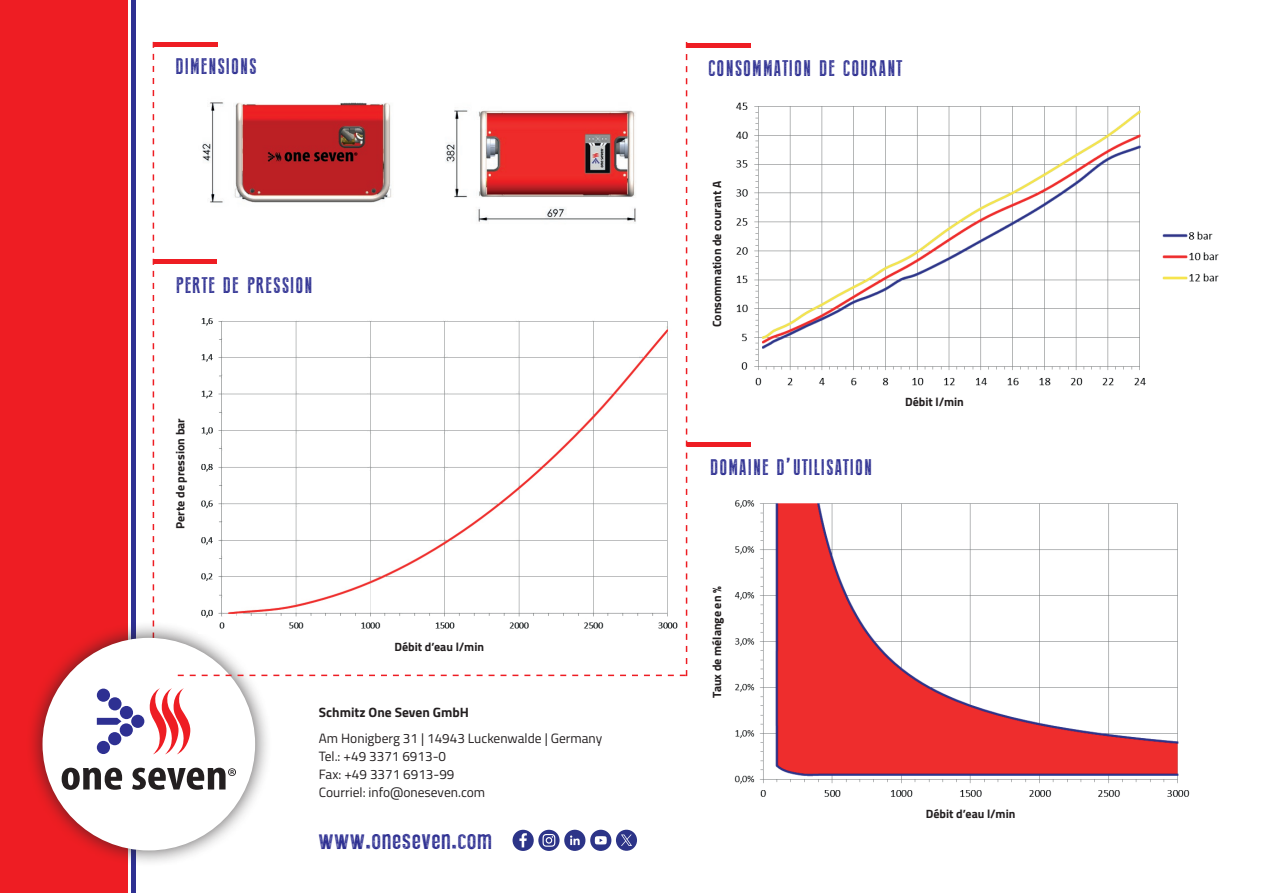
<style>
.page{position:relative;width:1263px;height:893px;background:#fff}
.page>*{position:absolute;margin:0;border:0;box-sizing:border-box;transform-origin:0 0}
.t1{font:29.1px "Press Style";letter-spacing:.045em;color:#2e3092}
.t2{font:22.5px "Press Style";letter-spacing:.055em;color:#2e3092}
.t3{font:13.5px/18px "Titillium";color:#231f20}
.t4{font:700 13.5px "Titillium";color:#231f20}
.t5{font:700 12px "Titillium";color:#231f20}
</style>
<div class="page">
<div style="left:0;top:0;width:128px;height:893px;background:#ee1d23"></div>
<hr style="left:132px;top:0;width:4px;height:893px;background:#2e3092">
<hr style="left:687px;top:442px;width:64px;height:4px;background:#ee1d23">
<hr style="left:687px;top:43px;width:63px;height:4px;background:#ee1d23">
<hr style="left:154px;top:42px;width:64px;height:4px;background:#ee1d23">
<svg style="left:153px;top:42px;width:1px;height:579px"></svg>
<div style="left:26px;top:621px;width:246px;height:246px;background:#231f20;opacity:.75"></div>
<div style="left:43px;top:638px;width:212px;height:212px;background:#fff;border-radius:50%"></div>
<svg style="left:62px;top:768px;width:60px;height:22px"></svg>
<svg style="left:132px;top:768px;width:104px;height:22px"></svg>
<svg style="left:97px;top:718px;width:24px;height:7px"></svg>
<div style="left:97px;top:689px;width:13px;height:13px;background:#2e3092;border-radius:50%"></div>
<div style="left:108px;top:697px;width:14px;height:13px;background:#2e3092;border-radius:50%"></div>
<div style="left:120px;top:706px;width:13px;height:13px;background:#2e3092;border-radius:50%"></div>
<div style="left:131px;top:715px;width:13px;height:13px;background:#2e3092;border-radius:50%"></div>
<div style="left:120px;top:723px;width:13px;height:14px;background:#2e3092;border-radius:50%"></div>
<div style="left:108px;top:732px;width:13px;height:13px;background:#2e3092;border-radius:50%"></div>
<div style="left:97px;top:741px;width:13px;height:13px;background:#2e3092;border-radius:50%"></div>
<svg style="left:149px;top:688px;width:41px;height:66px"></svg>
<img style="left:736px;top:102px;width:483px;height:284px">
<img style="left:734px;top:500px;width:456px;height:297px">
<div style="left:153px;top:259px;width:64px;height:5px;background:#ee1d23"></div>
<svg style="left:178px;top:42px;width:509px;height:634px"></svg>
<svg style="left:512px;top:830px;width:99px;height:21px"></svg>
<div style="left:616px;top:830px;width:21px;height:21px;background:#2c3488;border-radius:50%"></div>
<svg style="left:621px;top:834px;width:11px;height:12px"></svg>
<h2 class="t2" style="left:175px;top:54px;width:83px">DIMENSIONS</h2>
<h2 class="t2" style="left:175px;top:273px;width:138px">PERTE DE PRESSION</h2>
<p class="t5" style="left:171px;top:529px;width:112px;rotate:-90deg">Perte de pression bar</p>
<p class="t5" style="left:394px;top:638px;width:91px">Débit d’eau l/min</p>
<p class="t4" style="left:319px;top:702px;width:151px">Schmitz One Seven GmbH</p>
<p class="t3" style="left:319px;top:729px;width:285px">Am Honigberg 31 | 14943 Luckenwalde | Germany<br>Tel.: +49 3371 6913-0<br>Fax: +49 3371 6913-99<br>Courriel: info@oneseven.com</p>
<h1 class="t1" style="left:319px;top:823px;width:174px">www.oneseven.com</h1>
<h2 class="t2" style="left:708px;top:56px;width:195px">CONSOMMATION DE COURANT</h2>
<p class="t5" style="left:708px;top:327px;width:148px;rotate:-90deg">Consommation de courant A</p>
<h2 class="t2" style="left:710px;top:455px;width:163px">DOMAINE D’UTILISATION</h2>
<p class="t5" style="left:905px;top:392px;width:60px">Débit l/min</p>
<p class="t5" style="left:708px;top:698px;width:113px;rotate:-90deg">Taux de mélange en %</p>
<p class="t5" style="left:926px;top:805px;width:91px">Débit d’eau l/min</p>
</div>
